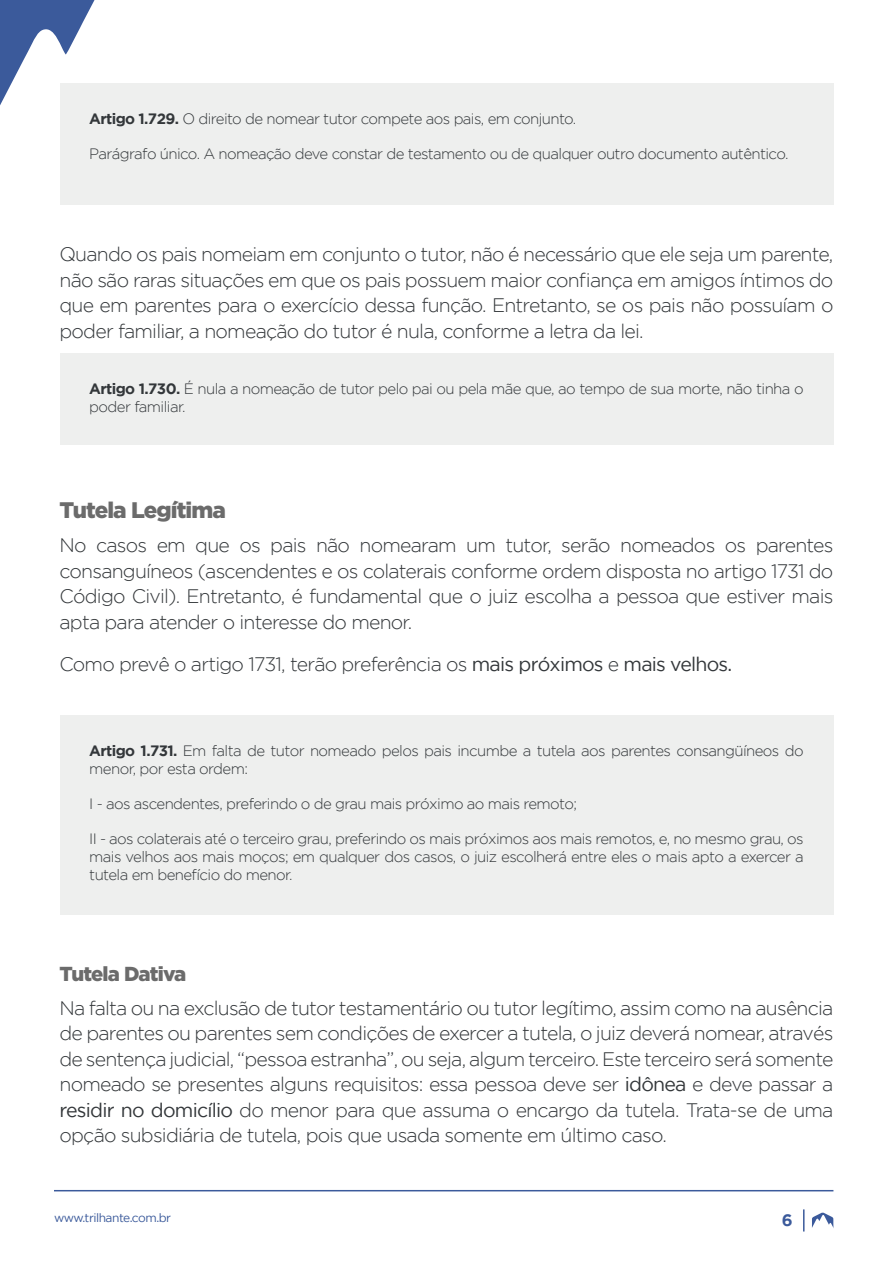
<style>
.page{position:relative;width:893px;height:1263px;background:#fff}
.page>*{position:absolute;margin:0;border:0;box-sizing:border-box;transform-origin:0 0}
.Título_3{font:900 22.5px "Gotham";letter-spacing:-.04em;color:#6b6b6b}
.Título_3-2{font:900 20.25px "Gotham";letter-spacing:-.045em;color:#6b6b6b}
.Parágrafo_Texto{font:300 19.5px/25.5px "Gotham";letter-spacing:-.04em;color:#33373a;text-align:justify}
.t1{font:700 16.5px "Gotham";color:#3b5a9b}
.t2{font:300 15px/18px "Gotham";letter-spacing:-.04em;color:#33373a}
.t3{font:12px "Gotham";letter-spacing:-.04em;color:#3b5a9b}
.s1{font-weight:700}
.s2{font-weight:400}
</style>
<div class="page">
<svg style="left:0;top:0;width:95px;height:105px"></svg>
<svg style="left:803px;top:1209px;width:1px;height:22px"></svg>
<svg style="left:812px;top:1212px;width:22px;height:16px"></svg>
<hr style="left:54px;top:1190px;width:779px;height:1px;background:#3b5a9b">
<div style="left:60px;top:83px;width:773px;height:122px;background:#eeefee"></div>
<div style="left:60px;top:353px;width:773px;height:92px;background:#eeefee"></div>
<div style="left:60px;top:715px;width:773px;height:199px;background:#eeefee"></div>
<p class="t2" style="left:89px;top:109px;width:489px"><span class="s1">Artigo 1.729.</span> O direito de nomear tutor compete aos pais, em conjunto.</p>
<p class="t2" style="left:89px;top:144px;width:701px">Parágrafo único. A nomeação deve constar de testamento ou de qualquer outro documento autêntico.</p>
<p class="Parágrafo_Texto" style="left:60px;top:241px;width:775px">Quando os pais nomeiam em conjunto o tutor, não é necessário que ele seja um parente, não são raras situações em que os pais possuem maior confiança em amigos íntimos do que em parentes para o exercício dessa função. Entretanto, se os pais não possuíam o poder familiar, a nomeação do tutor é nula, conforme a letra da lei.</p>
<p class="t2" style="left:89px;top:379px;width:716px"><span class="s1">Artigo 1.730.</span> É nula a nomeação de tutor pelo pai ou pela mãe que, ao tempo de sua morte, não tinha o poder familiar.</p>
<p class="Título_3" style="left:60px;top:497px;width:168px">Tutela Legítima</p>
<p class="Parágrafo_Texto" style="left:60px;top:532px;width:775px">No casos em que os pais não nomearam um tutor, serão nomeados os parentes consanguíneos (ascendentes e os colaterais conforme ordem disposta no artigo 1731 do Código Civil). Entretanto, é fundamental que o juiz escolha a pessoa que estiver mais apta para atender o interesse do menor.</p>
<p class="Parágrafo_Texto" style="left:60px;top:651px;width:674px">Como prevê o artigo 1731, terão preferência os <span class="s2">mais próximos</span> e <span class="s2">mais velhos.</span></p>
<p class="t2" style="left:89px;top:742px;width:716px"><span class="s1">Artigo 1.731.</span> Em falta de tutor nomeado pelos pais incumbe a tutela aos parentes consangüíneos do menor, por esta ordem:</p>
<p class="t2" style="left:89px;top:795px;width:489px">I - aos ascendentes, preferindo o de grau mais próximo ao mais remoto;</p>
<p class="t2" style="left:89px;top:830px;width:716px;text-align:justify">II - aos colaterais até o terceiro grau, preferindo os mais próximos aos mais remotos, e, no mesmo grau, os mais velhos aos mais moços; em qualquer dos casos, o juiz escolherá entre eles o mais apto a exercer a tutela em benefício do menor.</p>
<p class="Título_3-2" style="left:60px;top:962px;width:128px">Tutela Dativa</p>
<p class="Parágrafo_Texto" style="left:60px;top:995px;width:775px">Na falta ou na exclusão de tutor testamentário ou tutor legítimo, assim como na ausência de parentes ou parentes sem condições de exercer a tutela, o juiz deverá nomear, através de sentença judicial, “pessoa estranha”, ou seja, algum terceiro. Este terceiro será somente nomeado se presentes alguns requisitos: essa pessoa deve ser <span class="s2">idônea</span> e deve passar a <span class="s2">residir no domicílio</span> do menor para que assuma o encargo da tutela. Trata-se de uma opção subsidiária de tutela, pois que usada somente em último caso.</p>
<p class="t3" style="left:54px;top:1211px;width:119px">www.trilhante.com.br</p>
<p class="t1" style="left:782px;top:1211px;width:12px">6</p>
</div>
